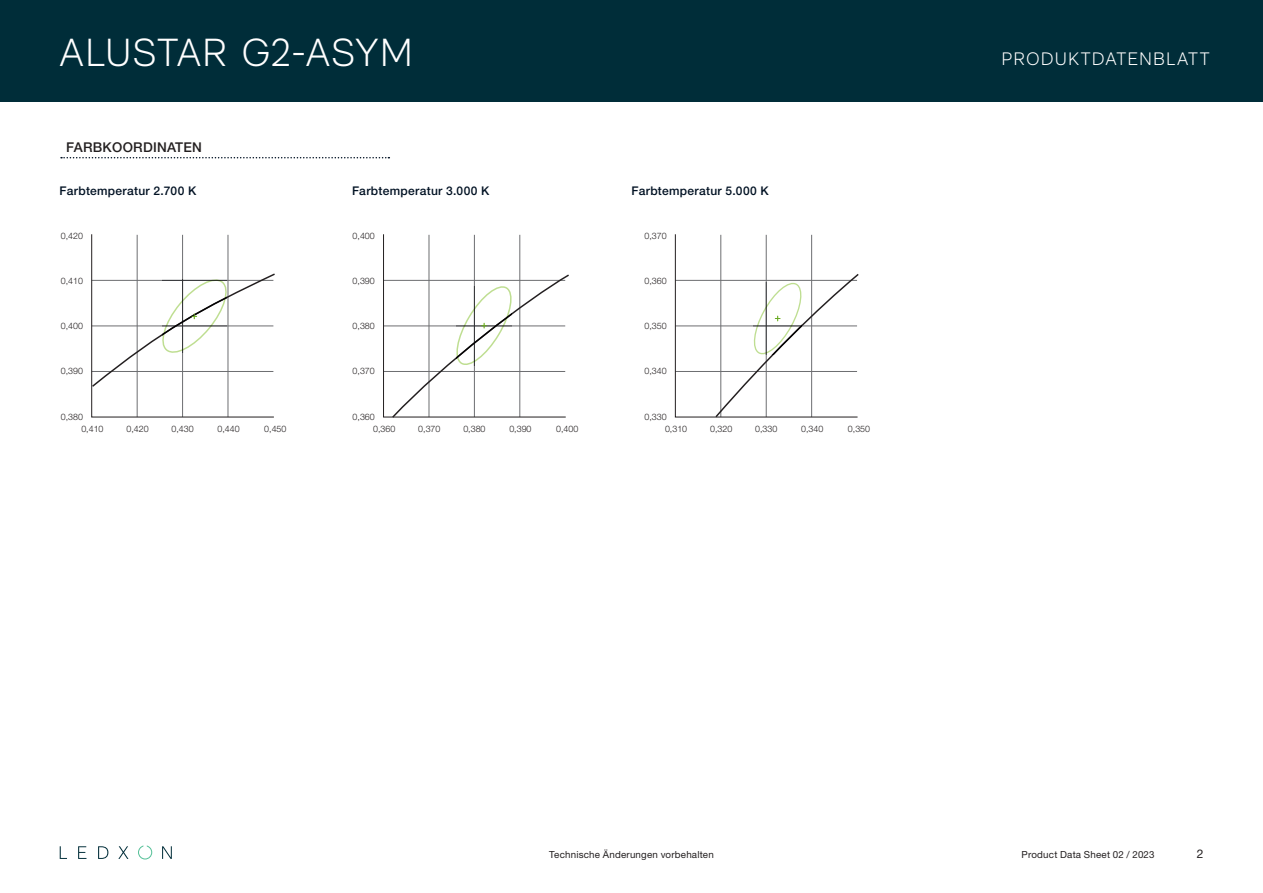
<style>
.page{position:relative;width:1263px;height:893px;background:#fff}
.page>*{position:absolute;margin:0;border:0;box-sizing:border-box;transform-origin:0 0}
.t1{font:300 39px "RM Neue";letter-spacing:.025em;color:#fff}
.t2{font:300 18px "RM Neue";letter-spacing:.06em;color:#fff}
.t3{font:17.85px "Myriad Pro";color:#231f20}
.t4{font:500 13.5px "Helvetica Neue LT Std";letter-spacing:.02em;color:#231f20}
.t5{font:500 12px "Helvetica Neue LT Std";letter-spacing:.025em;color:#001123}
.t6{font:12px "Helvetica Neue LT Std";color:#231f20}
.t7{font:9.75px "Helvetica Neue LT Std";letter-spacing:.02em;color:#231f20}
.t8{font:300 8.85px/11.2px "Helvetica Neue LT Std";color:#231f20}
</style>
<div class="page">
<div style="left:0;top:0;width:1263px;height:102px;background:#002d39"></div>
<svg style="left:60px;top:846px;width:7px;height:13px"></svg>
<svg style="left:78px;top:846px;width:8px;height:13px"></svg>
<svg style="left:98px;top:846px;width:10px;height:13px"></svg>
<svg style="left:118px;top:846px;width:10px;height:13px"></svg>
<svg style="left:162px;top:846px;width:10px;height:13px"></svg>
<svg style="left:138px;top:845px;width:14px;height:14px"></svg>
<svg style="left:61px;top:157px;width:328px;height:1px"></svg>
<svg style="left:91px;top:234px;width:184px;height:183px"></svg>
<svg style="left:383px;top:234px;width:186px;height:184px"></svg>
<svg style="left:675px;top:234px;width:184px;height:184px"></svg>
<h1 class="t1" style="left:60px;top:29px;width:355px">ALUSTAR G2-ASYM</h1>
<h3 class="t4" style="left:66px;top:139px;width:137px">FARBKOORDINATEN</h3>
<h3 class="t5" style="left:60px;top:183px;width:138px">Farbtemperatur 2.700 K</h3>
<h3 class="t5" style="left:352px;top:183px;width:139px">Farbtemperatur 3.000 K</h3>
<h3 class="t5" style="left:631px;top:183px;width:139px">Farbtemperatur 5.000 K</h3>
<p class="t8" style="left:61px;top:230px;width:24px">0,420</p>
<p class="t8" style="left:61px;top:275px;width:24px">0,410</p>
<p class="t8" style="left:61px;top:320px;width:24px">0,400</p>
<p class="t8" style="left:61px;top:365px;width:24px">0,390</p>
<p class="t8" style="left:81px;top:411px;width:24px;text-indent:-21px">0,380<br>0,410</p>
<p class="t8" style="left:126px;top:423px;width:24px">0,420</p>
<p class="t8" style="left:171px;top:423px;width:24px">0,430</p>
<p class="t8" style="left:218px;top:423px;width:24px">0,440</p>
<p class="t8" style="left:264px;top:423px;width:24px">0,450</p>
<h3 class="t3" style="left:409px;top:182px;width:95px">0,383 / 0,380</h3>
<p class="t8" style="left:353px;top:230px;width:24px">0,400</p>
<p class="t8" style="left:353px;top:275px;width:24px">0,390</p>
<p class="t8" style="left:353px;top:320px;width:24px">0,380</p>
<p class="t8" style="left:353px;top:365px;width:24px">0,370</p>
<p class="t8" style="left:373px;top:411px;width:24px;text-indent:-21px">0,360<br>0,360</p>
<p class="t8" style="left:418px;top:423px;width:24px">0,370</p>
<p class="t8" style="left:463px;top:423px;width:24px">0,380</p>
<p class="t8" style="left:509px;top:423px;width:24px">0,390</p>
<p class="t8" style="left:556px;top:423px;width:24px">0,400</p>
<p class="t8" style="left:644px;top:230px;width:24px">0,370</p>
<p class="t8" style="left:644px;top:275px;width:24px">0,360</p>
<p class="t8" style="left:644px;top:320px;width:24px">0,350</p>
<p class="t8" style="left:644px;top:365px;width:24px">0,340</p>
<p class="t8" style="left:665px;top:411px;width:24px;text-indent:-21px">0,330<br>0,310</p>
<p class="t8" style="left:710px;top:423px;width:24px">0,320</p>
<p class="t8" style="left:755px;top:423px;width:24px">0,330</p>
<p class="t8" style="left:801px;top:423px;width:24px">0,340</p>
<p class="t8" style="left:848px;top:423px;width:24px">0,350</p>
<h2 class="t2" style="left:1002px;top:48px;width:209px">PRODUKTDATENBLATT</h2>
<p class="t7" style="left:549px;top:848px;width:166px">Technische Änderungen vorbehalten</p>
<p class="t7" style="left:1022px;top:848px;width:134px">Product Data Sheet 02 / 2023</p>
<h3 class="t6" style="left:1197px;top:846px;width:8px">2</h3>
</div>
